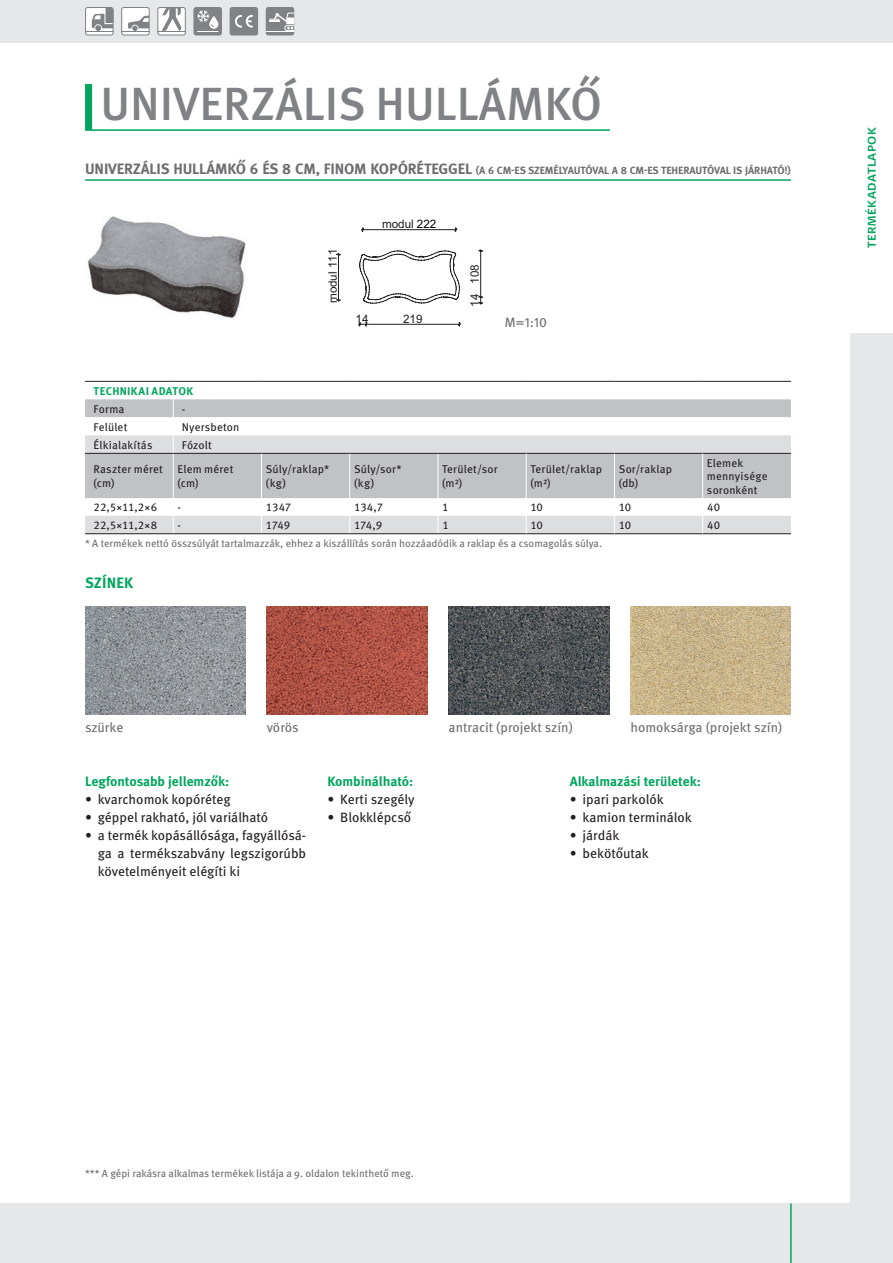
<style>
.page{position:relative;width:893px;height:1263px;background:#fff}
.page>*{position:absolute;margin:0;border:0;box-sizing:border-box;transform-origin:0 0}
.t1{font:500 46.5px "Meta Pro";color:#808285}
.t2{font:700 15px "Meta Pro";letter-spacing:.01em;color:#00a65d}
.t3{font:13.5px/18px "Meta Pro";letter-spacing:-.005em;color:#231f20;text-align:justify}
.t4{font:13.5px "Meta Pro";color:#6c6d70}
.t5{font:700 13.5px "Meta Pro";letter-spacing:-.005em;color:#00a65d}
.t6{font:11.7px "Arial";letter-spacing:-.005em;color:#231f20}
.t7{font:11.25px/13.5px "Meta Pro";letter-spacing:.015em;color:#231f20}
.t8{font:500 11.25px "Signa";letter-spacing:.04em;color:#00a65d}
.t9{font:700 11.25px "Meta Pro";letter-spacing:.03em;color:#00a65d}
.t10{font:10.5px "Meta Pro";letter-spacing:-.005em;color:#6c6d70}
.t11{font:700 10.5px "Meta Pro";letter-spacing:-.01em;color:#6c6d70}
.s1{font-size:15px}
.s2{color:#000001}
</style>
<div class="page">
<div style="left:0;top:0;width:893px;height:43px;background:#e6e7e9"></div>
<div style="left:0;top:1203px;width:893px;height:60px;background:#e6e7e9"></div>
<hr style="left:790px;top:1203px;width:2px;height:60px;background:#00a65d">
<div style="left:850px;top:333px;width:43px;height:930px;background:#e6e7e9"></div>
<svg style="left:85px;top:84px;width:525px;height:47px"></svg>
<hr style="left:85px;top:179px;width:706px;height:2px;background:#00a65d">
<svg style="left:157px;top:7px;width:29px;height:28px"></svg>
<svg style="left:121px;top:7px;width:29px;height:28px"></svg>
<svg style="left:85px;top:7px;width:29px;height:28px"></svg>
<svg style="left:359px;top:227px;width:101px;height:77px"></svg>
<svg style="left:336px;top:253px;width:5px;height:49px"></svg>
<svg style="left:478px;top:249px;width:5px;height:56px"></svg>
<svg style="left:358px;top:322px;width:103px;height:5px"></svg>
<img style="left:87px;top:216px;width:159px;height:103px">
<img style="left:267px;top:606px;width:160px;height:108px">
<img style="left:85px;top:606px;width:161px;height:108px">
<img style="left:449px;top:606px;width:160px;height:108px">
<img style="left:630px;top:606px;width:161px;height:108px">
<div style="left:85px;top:399px;width:706px;height:18px;background:#c1c2c4"></div>
<svg style="left:85px;top:435px;width:706px;height:98px"></svg>
<hr style="left:85px;top:381px;width:88px;height:1px;background:#231f20">
<hr style="left:173px;top:381px;width:88px;height:1px;background:#231f20">
<hr style="left:261px;top:381px;width:89px;height:1px;background:#231f20">
<hr style="left:350px;top:381px;width:88px;height:1px;background:#231f20">
<hr style="left:438px;top:381px;width:88px;height:1px;background:#231f20">
<hr style="left:526px;top:381px;width:88px;height:1px;background:#231f20">
<hr style="left:614px;top:381px;width:89px;height:1px;background:#231f20">
<hr style="left:703px;top:381px;width:88px;height:1px;background:#231f20">
<hr style="left:85px;top:533px;width:88px;height:1px;background:#231f20">
<svg style="left:173px;top:498px;width:1px;height:35px"></svg>
<svg style="left:261px;top:498px;width:1px;height:35px"></svg>
<svg style="left:349px;top:498px;width:1px;height:35px"></svg>
<svg style="left:438px;top:498px;width:1px;height:35px"></svg>
<hr style="left:173px;top:533px;width:88px;height:1px;background:#231f20">
<hr style="left:261px;top:533px;width:89px;height:1px;background:#231f20">
<hr style="left:350px;top:533px;width:88px;height:1px;background:#231f20">
<hr style="left:438px;top:533px;width:88px;height:1px;background:#231f20">
<svg style="left:173px;top:399px;width:1px;height:54px"></svg>
<hr style="left:173px;top:454px;width:1px;height:44px;background:#fff">
<hr style="left:261px;top:454px;width:1px;height:44px;background:#fff">
<hr style="left:349px;top:454px;width:1px;height:44px;background:#fff">
<hr style="left:438px;top:454px;width:1px;height:44px;background:#fff">
<hr style="left:85px;top:453px;width:88px;height:1px;background:#231f20">
<hr style="left:173px;top:453px;width:88px;height:1px;background:#231f20">
<hr style="left:261px;top:453px;width:89px;height:1px;background:#231f20">
<hr style="left:350px;top:453px;width:88px;height:1px;background:#231f20">
<hr style="left:438px;top:453px;width:88px;height:1px;background:#231f20">
<hr style="left:526px;top:453px;width:88px;height:1px;background:#231f20">
<hr style="left:614px;top:453px;width:89px;height:1px;background:#231f20">
<hr style="left:703px;top:453px;width:88px;height:1px;background:#231f20">
<hr style="left:526px;top:533px;width:88px;height:1px;background:#231f20">
<hr style="left:614px;top:533px;width:89px;height:1px;background:#231f20">
<hr style="left:703px;top:533px;width:88px;height:1px;background:#231f20">
<hr style="left:526px;top:454px;width:1px;height:44px;background:#fff">
<hr style="left:614px;top:454px;width:1px;height:44px;background:#fff">
<hr style="left:702px;top:454px;width:1px;height:44px;background:#fff">
<svg style="left:526px;top:498px;width:1px;height:35px"></svg>
<svg style="left:614px;top:498px;width:1px;height:35px"></svg>
<svg style="left:702px;top:498px;width:1px;height:35px"></svg>
<div style="left:230px;top:7px;width:28px;height:28px;background:#808285;border-radius:3px"></div>
<svg style="left:235px;top:15px;width:18px;height:13px"></svg>
<div style="left:193px;top:7px;width:29px;height:28px;background:#808285;border-radius:3px"></div>
<svg style="left:197px;top:10px;width:22px;height:22px"></svg>
<div style="left:266px;top:7px;width:28px;height:29px;background:#808285;border-radius:3px"></div>
<svg style="left:266px;top:13px;width:28px;height:19px"></svg>
<h1 class="t1" style="left:100px;top:68px;width:503px">UNIVERZÁLIS HULLÁMKŐ</h1>
<p class="t11" style="left:85px;top:162px;width:707px"><span class="s1">UNIVERZÁLIS HULLÁMKŐ 6 ÉS 8 CM, FINOM KOPÓRÉTEGGEL</span> (A 6 CM-ES SZEMÉLYAUTÓVAL A 8 CM-ES TEHERAUTÓVAL IS JÁRHATÓ!)</p>
<p class="t6" style="left:325px;top:303px;width:55px;rotate:-90deg">modul 111</p>
<p class="t6" style="left:382px;top:216px;width:56px">modul <span class="s2">222</span></p>
<p class="t6" style="left:356px;top:310px;width:14px">14</p>
<p class="t6" style="left:403px;top:310px;width:21px">219</p>
<p class="t6" style="left:467px;top:307px;width:44px;rotate:-90deg">14 108</p>
<p class="t4" style="left:505px;top:312px;width:44px">M=1:10</p>
<p class="t9" style="left:94px;top:382px;width:101px">TECHNIKAI ADATOK</p>
<p class="t7" style="left:94px;top:401px;width:32px">Forma</p>
<p class="t7" style="left:182px;top:401px;width:5px">-</p>
<p class="t7" style="left:94px;top:419px;width:35px">Felület</p>
<p class="t7" style="left:182px;top:419px;width:59px">Nyersbeton</p>
<p class="t7" style="left:94px;top:437px;width:61px">Élkialakítás</p>
<p class="t7" style="left:182px;top:437px;width:32px">Fózolt</p>
<p class="t7" style="left:94px;top:462px;width:71px">Raszter méret (cm)</p>
<p class="t7" style="left:178px;top:462px;width:57px">Elem méret (cm)</p>
<p class="t7" style="left:266px;top:462px;width:65px">Súly/raklap* (kg)</p>
<p class="t7" style="left:354px;top:462px;width:49px">Súly/sor* (kg)</p>
<p class="t7" style="left:442px;top:462px;width:57px">Terület/sor (m2)</p>
<p class="t7" style="left:530px;top:462px;width:73px">Terület/raklap (m2)</p>
<p class="t7" style="left:619px;top:462px;width:55px">Sor/raklap (db)</p>
<p class="t7" style="left:707px;top:455px;width:62px">Elemek mennyisége soronként</p>
<p class="t7" style="left:94px;top:500px;width:65px">22,5×11,2×6</p>
<p class="t7" style="left:178px;top:500px;width:5px">-</p>
<p class="t7" style="left:266px;top:500px;width:27px">1347</p>
<p class="t7" style="left:354px;top:500px;width:31px">134,7</p>
<p class="t7" style="left:442px;top:500px;width:8px">1</p>
<p class="t7" style="left:530px;top:500px;width:14px">10</p>
<p class="t7" style="left:619px;top:500px;width:14px">10</p>
<p class="t7" style="left:707px;top:500px;width:15px">40</p>
<p class="t7" style="left:94px;top:518px;width:65px">22,5×11,2×8</p>
<p class="t7" style="left:178px;top:518px;width:5px">-</p>
<p class="t7" style="left:266px;top:518px;width:26px">1749</p>
<p class="t7" style="left:354px;top:518px;width:30px">174,9</p>
<p class="t7" style="left:442px;top:518px;width:8px">1</p>
<p class="t7" style="left:531px;top:518px;width:14px">10</p>
<p class="t7" style="left:619px;top:518px;width:14px">10</p>
<p class="t7" style="left:707px;top:518px;width:15px">40</p>
<p class="t10" style="left:85px;top:535px;width:519px">* A termékek nettó összsúlyát tartalmazzák, ehhez a kiszállítás során hozzáadódik a raklap és a csomagolás súlya.</p>
<h2 class="t2" style="left:85px;top:571px;width:49px">SZÍNEK</h2>
<p class="t4" style="left:85px;top:717px;width:40px">szürke</p>
<p class="t4" style="left:267px;top:717px;width:33px">vörös</p>
<p class="t4" style="left:449px;top:717px;width:126px">antracit (projekt szín)</p>
<p class="t4" style="left:630px;top:717px;width:153px">homoksárga (projekt szín)</p>
<p class="t5" style="left:85px;top:771px;width:146px">Legfontosabb jellemzők:</p>
<p class="t3" style="left:85px;top:789px;width:147px">• kvarchomok kopóréteg</p>
<p class="t3" style="left:85px;top:807px;width:185px">• géppel rakható, jól variálható</p>
<p class="t3" style="left:98px;top:825px;width:210px;text-indent:-13px">• a termék kopásállósága, fagyállósá&shy;ga a termékszabvány legszigorúbb követelményeit elégíti ki</p>
<p class="t5" style="left:327px;top:771px;width:87px">Kombinálható:</p>
<p class="t3" style="left:327px;top:789px;width:89px">• Kerti szegély</p>
<p class="t3" style="left:327px;top:807px;width:85px">• Blokklépcső</p>
<p class="t5" style="left:570px;top:771px;width:133px">Alkalmazási területek:</p>
<p class="t3" style="left:570px;top:789px;width:95px">• ipari parkolók</p>
<p class="t3" style="left:570px;top:807px;width:124px">• kamion terminálok</p>
<p class="t3" style="left:570px;top:825px;width:51px">• járdák</p>
<p class="t3" style="left:570px;top:843px;width:80px">• bekötőutak</p>
<p class="t8" style="left:864px;top:248px;width:123px;rotate:-90deg">TERMÉKADATLAPOK</p>
<p class="t10" style="left:85px;top:1165px;width:330px">*** A gépi rakásra alkalmas termékek listája a 9. oldalon tekinthető meg.</p>
</div>
